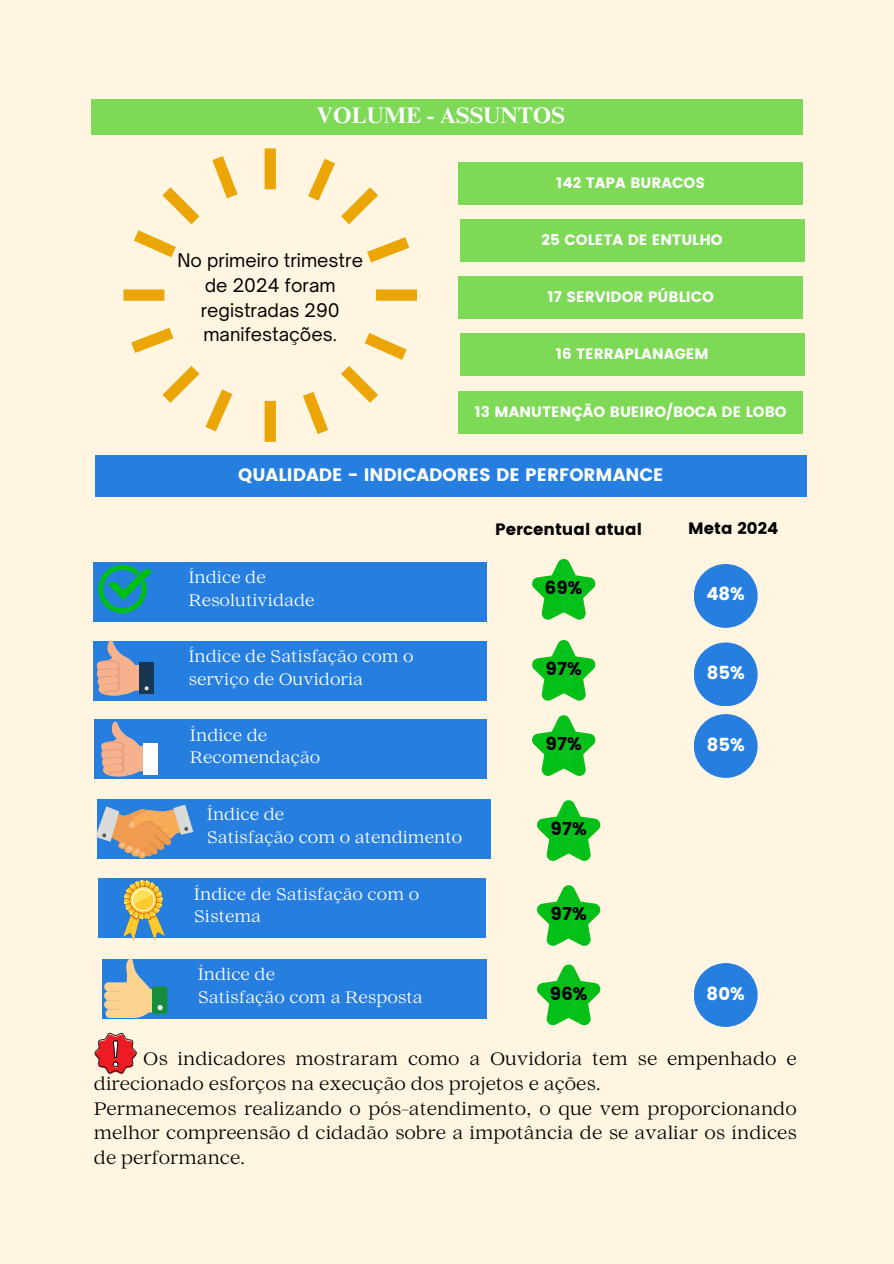
<style>
.page{position:relative;width:894px;height:1264px;background:#fff}
.page>*{position:absolute;margin:0;border:0;box-sizing:border-box;transform-origin:0 0}
.t1{font:700 22.5px "Times NRMT Pro";color:#fff}
.t2{font:18px/24.8px "Lovelace Text";color:#000}
.t3{font:18px/24.8px "Open Sauce One";color:#000;text-align:center}
.t4{font:18px "Poppins";color:#fff}
.t5{font:18px "Poppins";color:#000}
.t6{font:16.5px/22.5px "Lovelace Text";color:#fff}
.t7{font:16.5px "Poppins";color:#000}
.t8{font:15px "Poppins";color:#fff}
</style>
<div class="page">
<div style="left:0;top:0;width:893px;height:1263px;background:#fff5e0"></div>
<div style="left:458px;top:162px;width:344px;height:43px;background:#7ed957"></div>
<div style="left:91px;top:99px;width:711px;height:36px;background:#7ed957"></div>
<div style="left:460px;top:219px;width:344px;height:42px;background:#7ed957"></div>
<div style="left:458px;top:276px;width:344px;height:43px;background:#7ed957"></div>
<div style="left:460px;top:333px;width:344px;height:43px;background:#7ed957"></div>
<div style="left:458px;top:391px;width:344px;height:42px;background:#7ed957"></div>
<div style="left:95px;top:455px;width:711px;height:42px;background:#267edf"></div>
<div style="left:93px;top:562px;width:393px;height:59px;background:#267edf"></div>
<svg style="left:98px;top:564px;width:54px;height:49px"></svg>
<div style="left:98px;top:878px;width:388px;height:59px;background:#267edf"></div>
<img style="left:123px;top:880px;width:41px;height:60px">
<div style="left:94px;top:719px;width:392px;height:60px;background:#267edf"></div>
<div style="left:97px;top:799px;width:394px;height:59px;background:#267edf"></div>
<svg style="left:95px;top:804px;width:98px;height:54px"></svg>
<div style="left:102px;top:958px;width:384px;height:60px;background:#267edf"></div>
<svg style="left:532px;top:559px;width:64px;height:61px"></svg>
<svg style="left:532px;top:715px;width:64px;height:61px"></svg>
<svg style="left:537px;top:800px;width:64px;height:61px"></svg>
<svg style="left:537px;top:885px;width:64px;height:61px"></svg>
<svg style="left:537px;top:964px;width:64px;height:62px"></svg>
<div style="left:93px;top:641px;width:393px;height:59px;background:#267edf"></div>
<svg style="left:532px;top:640px;width:64px;height:61px"></svg>
<div style="left:693px;top:564px;width:64px;height:64px;background:#267edf;border-radius:50%"></div>
<div style="left:693px;top:642px;width:64px;height:64px;background:#267edf;border-radius:50%"></div>
<div style="left:693px;top:714px;width:64px;height:64px;background:#267edf;border-radius:50%"></div>
<div style="left:693px;top:963px;width:64px;height:63px;background:#267edf;border-radius:50%"></div>
<svg style="left:95px;top:1032px;width:41px;height:42px"></svg>
<div style="left:139px;top:662px;width:15px;height:31px;background:#173651"></div>
<svg style="left:96px;top:640px;width:52px;height:56px"></svg>
<div style="left:144px;top:743px;width:14px;height:31px;background:#fff"></div>
<svg style="left:101px;top:721px;width:52px;height:56px"></svg>
<div style="left:152px;top:986px;width:15px;height:27px;background:#168d3b;border-radius:2px"></div>
<svg style="left:104px;top:958px;width:59px;height:59px"></svg>
<svg style="left:123px;top:148px;width:294px;height:294px"></svg>
<p class="t1" style="left:317px;top:106px;width:250px">VOLUME - ASSUNTOS</p>
<h1 class="t8" style="left:556px;top:174px;width:150px">142 TAPA BURACOS</h1>
<p class="t3" style="left:177px;top:248px;width:187px">No primeiro trimestre de 2024 foram registradas 290 manifestações.</p>
<h4 class="t8" style="left:541px;top:231px;width:183px">25 COLETA DE ENTULHO</h4>
<p class="t8" style="left:547px;top:288px;width:168px">17 SERVIDOR PÚBLICO</p>
<p class="t8" style="left:555px;top:345px;width:154px">16 TERRAPLANAGEM</p>
<p class="t8" style="left:474px;top:403px;width:313px">13 MANUTENÇÃO BUEIRO/BOCA DE LOBO</p>
<p class="t4" style="left:238px;top:464px;width:427px">QUALIDADE - INDICADORES DE PERFORMANCE</p>
<p class="t6" style="left:188px;top:568px;width:128px">Índice de<br>Resolutividade</p>
<h3 class="t6" style="left:188px;top:647px;width:227px">Índice de Satisfação com o serviço de Ouvidoria</h3>
<p class="t6" style="left:190px;top:725px;width:132px">Índice de<br>Recomendação</p>
<h3 class="t6" style="left:207px;top:805px;width:257px">Índice de<br>Satisfação com o atendimento</h3>
<h2 class="t6" style="left:194px;top:884px;width:227px">Índice de Satisfação com o<br>Sistema</h2>
<p class="t6" style="left:198px;top:965px;width:226px">Índice de<br>Satisfação com a Resposta</p>
<h3 class="t7" style="left:495px;top:520px;width:148px">Percentual atual</h3>
<h3 class="t7" style="left:688px;top:518px;width:92px">Meta 2024</h3>
<p class="t5" style="left:544px;top:577px;width:39px">69%</p>
<h3 class="t5" style="left:545px;top:658px;width:38px">97%</h3>
<h4 class="t5" style="left:545px;top:733px;width:38px">97%</h4>
<h4 class="t5" style="left:550px;top:818px;width:38px">97%</h4>
<p class="t5" style="left:550px;top:903px;width:38px">97%</p>
<p class="t5" style="left:549px;top:982px;width:39px">96%</p>
<p class="t4" style="left:706px;top:583px;width:40px">48%</p>
<h3 class="t4" style="left:706px;top:662px;width:40px">85%</h3>
<h3 class="t4" style="left:706px;top:733px;width:40px">85%</h3>
<h3 class="t4" style="left:706px;top:982px;width:40px">80%</h3>
<h4 class="t2" style="left:94px;top:1048px;width:704px;text-indent:49px">Os indicadores mostraram como a Ouvidoria tem se empenhado e direcionado esforços na execução dos projetos e ações.<br>Permanecemos realizando o pós-atendimento, o que vem proporcionando melhor compreensão d cidadão sobre a impotância de se avaliar os índices de performance.</h4>
</div>
